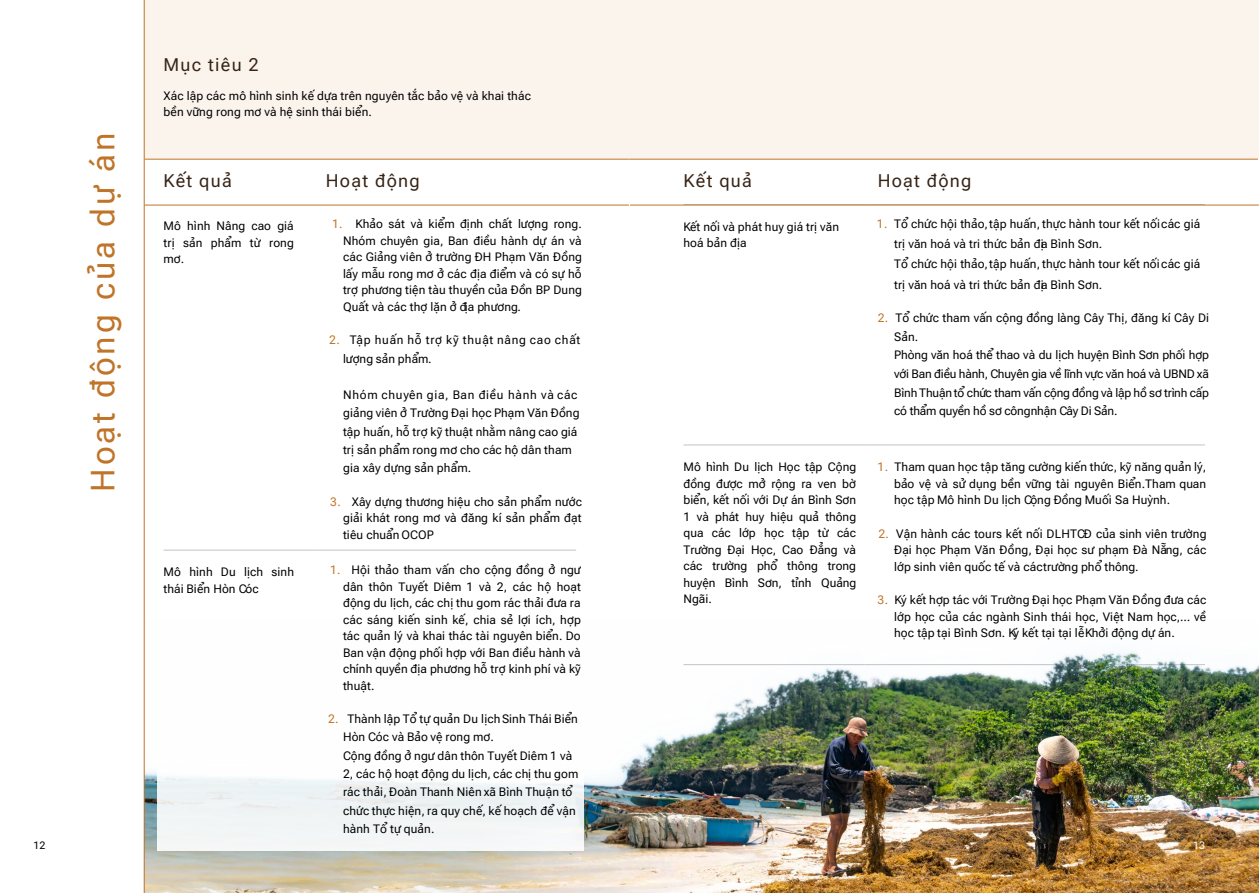
<style>
.page{position:relative;width:1259px;height:893px;background:#fff}
.page>*{position:absolute;margin:0;border:0;box-sizing:border-box;transform-origin:0 0}
.t1{font:33px "Roboto Flex";letter-spacing:.09em;color:#c07429}
.t2{font:18px "Roboto Flex";letter-spacing:.07em;color:#372416}
.t3{font:12px/16.5px "Roboto Flex";letter-spacing:.01em;color:#000;text-align:justify}
.t4{font:12px/18.6px "Roboto Flex";letter-spacing:-.01em;color:#000}
.t5{font:12px/18.3px "Roboto Flex";letter-spacing:.06em;color:#000}
.t6{font:10.5px "Roboto Flex";color:#000}
.t7{font:10.5px "Roboto Flex";color:#fff}
.s1{color:#c07429}
</style>
<div class="page">
<hr style="left:683px;top:204px;width:181px;height:1px;background:#c2c4c6">
<hr style="left:864px;top:204px;width:341px;height:1px;background:#c2c4c6">
<hr style="left:683px;top:445px;width:181px;height:1px;background:#c2c4c6">
<hr style="left:864px;top:445px;width:341px;height:1px;background:#c2c4c6">
<img style="left:145px;top:651px;width:1114px;height:242px">
<div style="left:144px;top:0;width:1115px;height:159px;background:#fbf4ed"></div>
<hr style="left:145px;top:159px;width:484px;height:1px;background:#c07429">
<hr style="left:629px;top:159px;width:629px;height:1px;background:#c07429">
<hr style="left:145px;top:205px;width:484px;height:1px;background:#c07429">
<hr style="left:630px;top:205px;width:628px;height:1px;background:#c07429">
<div style="left:157px;top:544px;width:427px;height:307px;background:#fff"></div>
<hr style="left:163px;top:550px;width:150px;height:1px;background:#c2c4c6">
<hr style="left:313px;top:550px;width:263px;height:1px;background:#c2c4c6">
<hr style="left:144px;top:0;width:1px;height:893px;background:#c07429">
<h1 class="t1" style="left:75px;top:492px;width:360px;rotate:-90deg">Hoạt động của dự án</h1>
<h2 class="t2" style="left:163px;top:49px;width:97px">Mục tiêu 2</h2>
<p class="t3" style="left:163px;top:86px;width:369px">Xác lập các mô hình sinh kế dựa trên nguyên tắc bảo vệ và khai thác bền vững rong mơ và hệ sinh thái biển.</p>
<h2 class="t2" style="left:163px;top:166px;width:70px">Kết quả</h2>
<h2 class="t2" style="left:326px;top:166px;width:95px">Hoạt động</h2>
<h2 class="t2" style="left:683px;top:166px;width:70px">Kết quả</h2>
<h2 class="t2" style="left:877px;top:166px;width:95px">Hoạt động</h2>
<p class="t3" style="left:163px;top:217px;width:132px">Mô hình Nâng cao giá trị sản phẩm từ rong mơ.</p>
<p class="t3" style="left:343px;top:215px;width:240px;text-indent:-11px"><span class="s1">1.</span> Khảo sát và kiểm định chất lượng rong.<br>Nhóm chuyên gia, Ban điều hành dự án và các Giảng viên ở trường ĐH Phạm Văn Đồng lấy mẫu rong mơ ở các địa điểm và có sự hỗ trợ phương tiện tàu thuyền của Đồn BP Dung Quất và các thợ lặn ở địa phương.</p>
<p class="t5" style="left:343px;top:330px;width:239px;text-indent:-14px"><span class="s1">2.</span> Tập huấn hỗ trợ kỹ thuật nâng cao chất lượng sản phẩm.</p>
<p class="t3" style="left:343px;top:385px;width:238px;line-height:18.3px;text-align:left">Nhóm chuyên gia, Ban điều hành và các giảng viên ở Trường Đại học Phạm Văn Đồng tập huấn, hỗ trợ kỹ thuật nhằm nâng cao giá trị sản phẩm rong mơ cho các hộ dân tham gia xây dựng sản phẩm.</p>
<p class="t3" style="left:343px;top:492px;width:240px;text-indent:-13px"><span class="s1">3.</span> Xây dựng thương hiệu cho sản phẩm nước giải khát rong mơ và đăng kí sản phẩm đạt tiêu chuẩn OCOP</p>
<p class="t3" style="left:163px;top:562px;width:132px">Mô hình Du lịch sinh thái Biển Hòn Cóc</p>
<p class="t3" style="left:343px;top:560px;width:239px;text-indent:-13px"><span class="s1">1.</span> Hội thảo tham vấn cho cộng đồng ở ngư dân thôn Tuyết Diêm 1 và 2, các hộ hoạt động du lịch, các chị thu gom rác thải đưa ra các sáng kiến sinh kế, chia sẻ lợi ích, hợp tác quản lý và khai thác tài nguyên biển. Do Ban vận động phối hợp với Ban điều hành và chính quyền địa phương hỗ trợ kinh phí và kỹ thuật.</p>
<p class="t3" style="left:343px;top:709px;width:237px;line-height:18.3px;text-align:left;text-indent:-15px"><span class="s1">2.</span> Thành lập Tổ tự quản Du lịch Sinh Thái Biển Hòn Cóc và Bảo vệ rong mơ.<br>Cộng đồng ở ngư dân thôn Tuyết Diêm 1 và 2, các hộ hoạt động du lịch, các chị thu gom rác thải, Đoàn Thanh Niên xã Bình Thuận tổ chức thực hiện, ra quy chế, kế hoạch để vận hành Tổ tự quản.</p>
<p class="t3" style="left:683px;top:217px;width:157px">Kết nối và phát huy giá trị văn hoá bản địa</p>
<p class="t3" style="left:894px;top:213px;width:307px;line-height:20.1px;text-align:left;text-indent:-17px"><span class="s1">1.</span> Tổ chức hội thảo,tập huấn, thực hành tour kết nốicác giá trị văn hoá và tri thức bản địa Bình Sơn.<br>Tổ chức hội thảo,tập huấn, thực hành tour kết nối các giá trị văn hoá và tri thức bản địa Bình Sơn.</p>
<p class="t4" style="left:894px;top:307px;width:316px;text-indent:-16px"><span class="s1">2.</span> Tổ chức tham vấn cộng đồng làng Cây Thị, đăng kí Cây Di Sản.<br>Phòng văn hoá thể thao và du lịch huyện Bình Sơn phối hợp với Ban điều hành, Chuyên gia về lĩnh vực văn hoá và UBND xã Bình Thuận tổ chức tham vấn cộng đồng và lập hồ sơ trình cấp có thẩm quyền hồ sơ côngnhận Cây Di Sản.</p>
<p class="t3" style="left:683px;top:457px;width:174px">Mô hình Du lịch Học tập Cộng đồng được mở rộng ra ven bờ biển, kết nối với Dự án Bình Sơn 1 và phát huy hiệu quả thông qua các lớp học tập từ các Trường Đại Học, Cao Đẳng và các trường phổ thông trong huyện Bình Sơn, tỉnh Quảng Ngãi.</p>
<p class="t3" style="left:894px;top:457px;width:314px;text-indent:-17px"><span class="s1">1.</span> Tham quan học tập tăng cường kiến thức, kỹ năng quản lý, bảo vệ và sử dụng bền vững tài nguyên Biển.Tham quan học tập Mô hình Du lịch Cộng Đồng Muối Sa Huỳnh.</p>
<p class="t3" style="left:894px;top:524px;width:314px;text-indent:-16px"><span class="s1">2.</span> Vận hành các tours kết nối DLHTCĐ của sinh viên trường Đại học Phạm Văn Đồng, Đại học sư phạm Đà Nẵng, các lớp sinh viên quốc tế và cáctrường phổ thông.</p>
<p class="t3" style="left:894px;top:590px;width:314px;text-indent:-17px"><span class="s1">3.</span> Ký kết hợp tác với Trường Đại học Phạm Văn Đồng đưa các lớp học của các ngành Sinh thái học, Việt Nam học,… về học tập tại Bình Sơn. Ký kết tại tại lễ Khởi động dự án.</p>
<p class="t6" style="left:34px;top:836px;width:13px">12</p>
<p class="t7" style="left:1193px;top:836px;width:13px">13</p>
</div>
